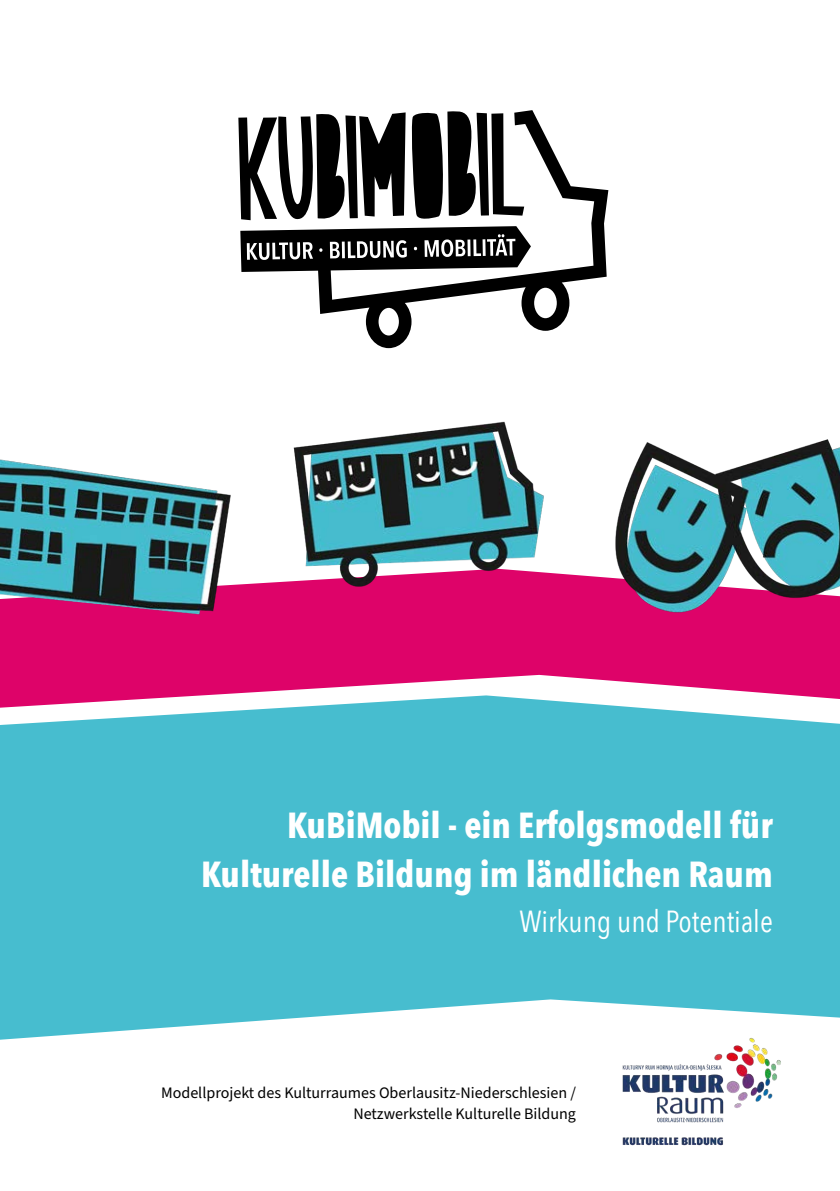
<style>
.page{position:relative;width:840px;height:1191px;background:#fff}
.page>*{position:absolute;margin:0;border:0;box-sizing:border-box;transform-origin:0 0}
.t1{font:700 36.2px/49px "Avenir Next Condensed";color:#fff;text-align:right}
.t2{font:30.4px "Avenir Next Condensed";color:#fff}
.t3{font:16px/20px "Source Sans Pro";color:#000;text-align:right}
</style>
<div class="page">
<div style="left:265px;top:582px;width:574px;height:93px;background:#de0369"></div>
<svg style="left:0;top:675px;width:839px;height:20px;fill:#de0369"></svg>
<div style="left:0;top:695px;width:839px;height:304px;background:#47bdcf"></div>
<svg style="left:0;top:999px;width:839px;height:41px"></svg>
<img style="left:0;top:459px;width:265px;height:221px">
<img style="left:571px;top:439px;width:268px;height:186px">
<svg style="left:240px;top:110px;width:368px;height:238px"></svg>
<svg style="left:247px;top:242px;width:66px;height:18px"></svg>
<svg style="left:319px;top:248px;width:3px;height:4px"></svg>
<svg style="left:330px;top:242px;width:9px;height:16px"></svg>
<svg style="left:341px;top:241px;width:4px;height:17px"></svg>
<svg style="left:347px;top:240px;width:59px;height:18px"></svg>
<svg style="left:413px;top:247px;width:4px;height:3px"></svg>
<svg style="left:424px;top:239px;width:41px;height:18px"></svg>
<hr style="left:467px;top:239px;width:3px;height:17px;background:#fff">
<svg style="left:473px;top:234px;width:42px;height:22px"></svg>
<img style="left:603px;top:1018px;width:187px;height:128px">
<img style="left:270px;top:421px;width:310px;height:182px">
<h1 class="t1" style="left:201px;top:800px;width:573px">KuBiMobil - ein Erfolgsmodell für<br>Kulturelle Bildung im ländlichen Raum</h1>
<h2 class="t2" style="left:519px;top:895px;width:255px">Wirkung und Potentiale</h2>
<p class="t3" style="left:161px;top:1083px;width:416px">Modellprojekt des Kulturraumes Oberlausitz-Niederschlesien /<br>Netzwerkstelle Kulturelle Bildung</p>
</div>
